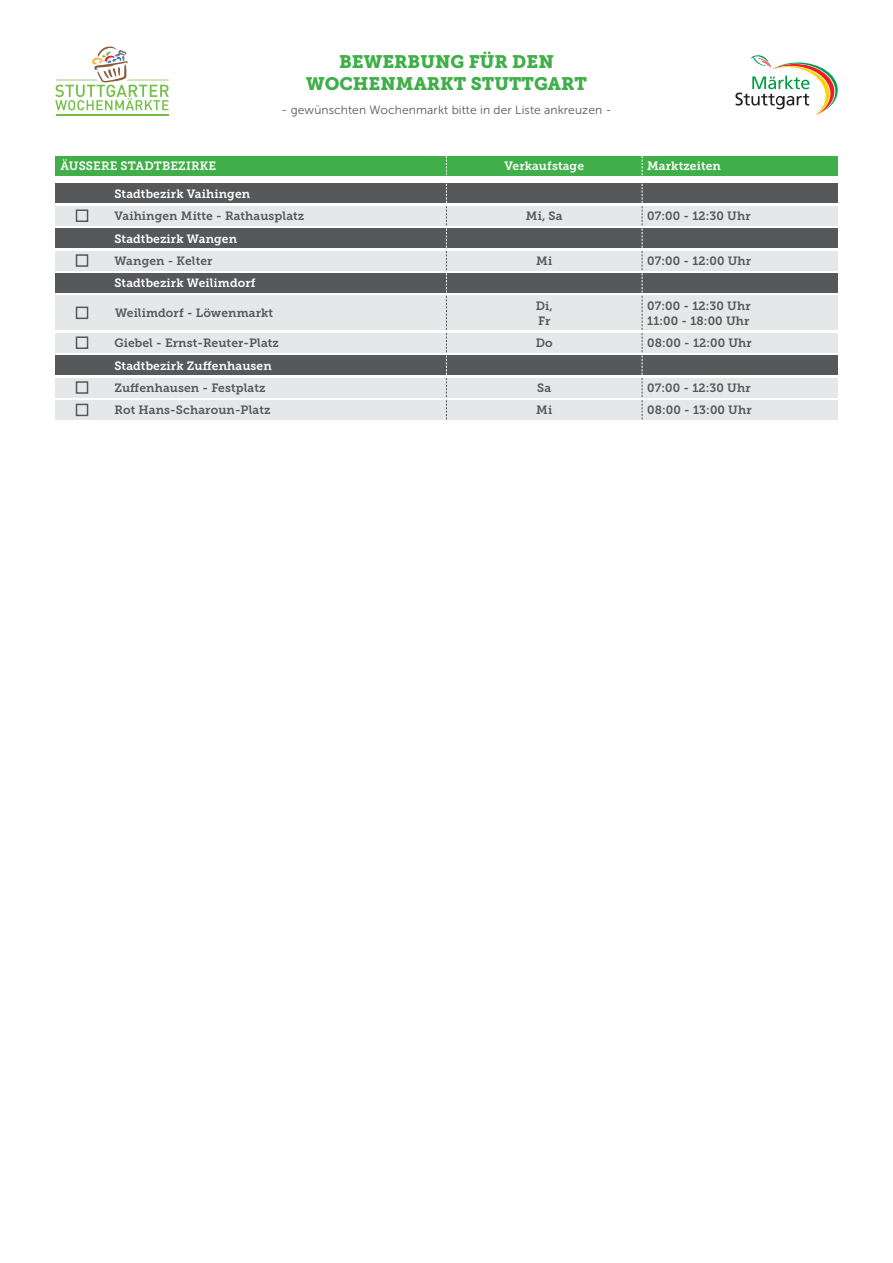
<style>
.page{position:relative;width:893px;height:1263px;background:#fff}
.page>*{position:absolute;margin:0;border:0;box-sizing:border-box;transform-origin:0 0}
.t1{font:18px/21.6px "Museo Slab 900";color:#40ae49;text-align:center}
.t2{font:12px/15px "Museo Slab 700";letter-spacing:.01em;color:#57585a}
.t3{font:12px "Museo Slab 700";letter-spacing:.01em;color:#fff}
.t4{font:12px "Museo Sans 300";letter-spacing:.01em;color:#57585a}
</style>
<div class="page">
<div style="left:55px;top:273px;width:783px;height:20px;background:#57585a"></div>
<div style="left:55px;top:378px;width:391px;height:19px;background:#e6e7e9"></div>
<div style="left:446px;top:378px;width:196px;height:19px;background:#e6e7e9"></div>
<div style="left:642px;top:378px;width:196px;height:19px;background:#e6e7e9"></div>
<div style="left:55px;top:184px;width:783px;height:19px;background:#57585a"></div>
<div style="left:55px;top:333px;width:391px;height:19px;background:#e6e7e9"></div>
<div style="left:446px;top:333px;width:196px;height:19px;background:#e6e7e9"></div>
<div style="left:642px;top:333px;width:196px;height:19px;background:#e6e7e9"></div>
<div style="left:55px;top:229px;width:783px;height:19px;background:#57585a"></div>
<div style="left:55px;top:296px;width:391px;height:34px;background:#e6e7e9"></div>
<div style="left:446px;top:296px;width:196px;height:34px;background:#e6e7e9"></div>
<div style="left:642px;top:296px;width:196px;height:34px;background:#e6e7e9"></div>
<div style="left:55px;top:400px;width:391px;height:19px;background:#e6e7e9"></div>
<div style="left:446px;top:400px;width:196px;height:19px;background:#e6e7e9"></div>
<div style="left:642px;top:400px;width:196px;height:19px;background:#e6e7e9"></div>
<div style="left:55px;top:156px;width:391px;height:19px;background:#40ae49"></div>
<div style="left:446px;top:156px;width:196px;height:19px;background:#40ae49"></div>
<div style="left:642px;top:156px;width:196px;height:19px;background:#40ae49"></div>
<svg style="left:642px;top:156px;width:1px;height:19px"></svg>
<svg style="left:446px;top:156px;width:1px;height:19px"></svg>
<div style="left:55px;top:206px;width:391px;height:19px;background:#e6e7e9"></div>
<div style="left:446px;top:206px;width:196px;height:19px;background:#e6e7e9"></div>
<div style="left:642px;top:206px;width:196px;height:19px;background:#e6e7e9"></div>
<div style="left:55px;top:355px;width:783px;height:20px;background:#57585a"></div>
<div style="left:55px;top:251px;width:391px;height:19px;background:#e6e7e9"></div>
<div style="left:446px;top:251px;width:196px;height:19px;background:#e6e7e9"></div>
<div style="left:642px;top:251px;width:196px;height:19px;background:#e6e7e9"></div>
<svg style="left:642px;top:184px;width:1px;height:235px"></svg>
<svg style="left:446px;top:184px;width:1px;height:235px"></svg>
<div style="left:76px;top:209px;width:12px;height:13px;border:2px solid #57585a"></div>
<div style="left:76px;top:254px;width:12px;height:13px;border:2px solid #57585a"></div>
<div style="left:76px;top:307px;width:12px;height:12px;border:2px solid #57585a"></div>
<div style="left:76px;top:336px;width:12px;height:13px;border:2px solid #57585a"></div>
<div style="left:76px;top:381px;width:12px;height:13px;border:2px solid #57585a"></div>
<div style="left:76px;top:404px;width:12px;height:12px;border:2px solid #57585a"></div>
<svg style="left:735px;top:55px;width:103px;height:61px"></svg>
<hr style="left:56px;top:114px;width:113px;height:1px;background:#71bf44">
<hr style="left:56px;top:115px;width:113px;height:1px;background:#71bf44">
<svg style="left:55px;top:47px;width:114px;height:63px"></svg>
<h1 class="t1" style="left:306px;top:51px;width:282px">BEWERBUNG FÜR DEN<br>WOCHENMARKT STUTTGART</h1>
<p class="t4" style="left:281px;top:104px;width:332px">- gewünschten Wochenmarkt bitte in der Liste ankreuzen -</p>
<p class="t3" style="left:60px;top:159px;width:157px">ÄUSSERE STADTBEZIRKE</p>
<p class="t3" style="left:504px;top:159px;width:81px">Verkaufstage</p>
<p class="t3" style="left:647px;top:159px;width:75px">Marktzeiten</p>
<p class="t2" style="left:114px;top:209px;width:191px">Vaihingen Mitte - Rathausplatz</p>
<p class="t2" style="left:526px;top:209px;width:38px">Mi, Sa</p>
<p class="t2" style="left:647px;top:209px;width:105px">07:00 - 12:30 Uhr</p>
<p class="t3" style="left:114px;top:187px;width:137px">Stadtbezirk Vaihingen</p>
<p class="t3" style="left:114px;top:232px;width:124px">Stadtbezirk Wangen</p>
<p class="t2" style="left:114px;top:253px;width:100px">Wangen - Kelter</p>
<p class="t2" style="left:536px;top:253px;width:17px">Mi</p>
<p class="t2" style="left:647px;top:253px;width:106px">07:00 - 12:00 Uhr</p>
<p class="t3" style="left:114px;top:276px;width:143px">Stadtbezirk Weilimdorf</p>
<p class="t2" style="left:115px;top:306px;width:160px">Weilimdorf - Löwenmarkt</p>
<p class="t2" style="left:536px;top:298px;width:19px">Di,<br>Fr</p>
<p class="t2" style="left:647px;top:298px;width:105px">07:00 - 12:30 Uhr<br>11:00 - 18:00 Uhr</p>
<p class="t2" style="left:114px;top:336px;width:166px">Giebel - Ernst-Reuter-Platz</p>
<p class="t2" style="left:536px;top:336px;width:19px">Do</p>
<p class="t2" style="left:647px;top:336px;width:106px">08:00 - 12:00 Uhr</p>
<p class="t3" style="left:114px;top:359px;width:159px">Stadtbezirk Zuffenhausen</p>
<p class="t2" style="left:114px;top:380px;width:153px">Zuffenhausen - Festplatz</p>
<p class="t2" style="left:537px;top:380px;width:16px">Sa</p>
<p class="t2" style="left:647px;top:380px;width:105px">07:00 - 12:30 Uhr</p>
<p class="t2" style="left:114px;top:403px;width:158px">Rot Hans-Scharoun-Platz</p>
<p class="t2" style="left:536px;top:403px;width:17px">Mi</p>
<p class="t2" style="left:647px;top:403px;width:106px">08:00 - 13:00 Uhr</p>
</div>
